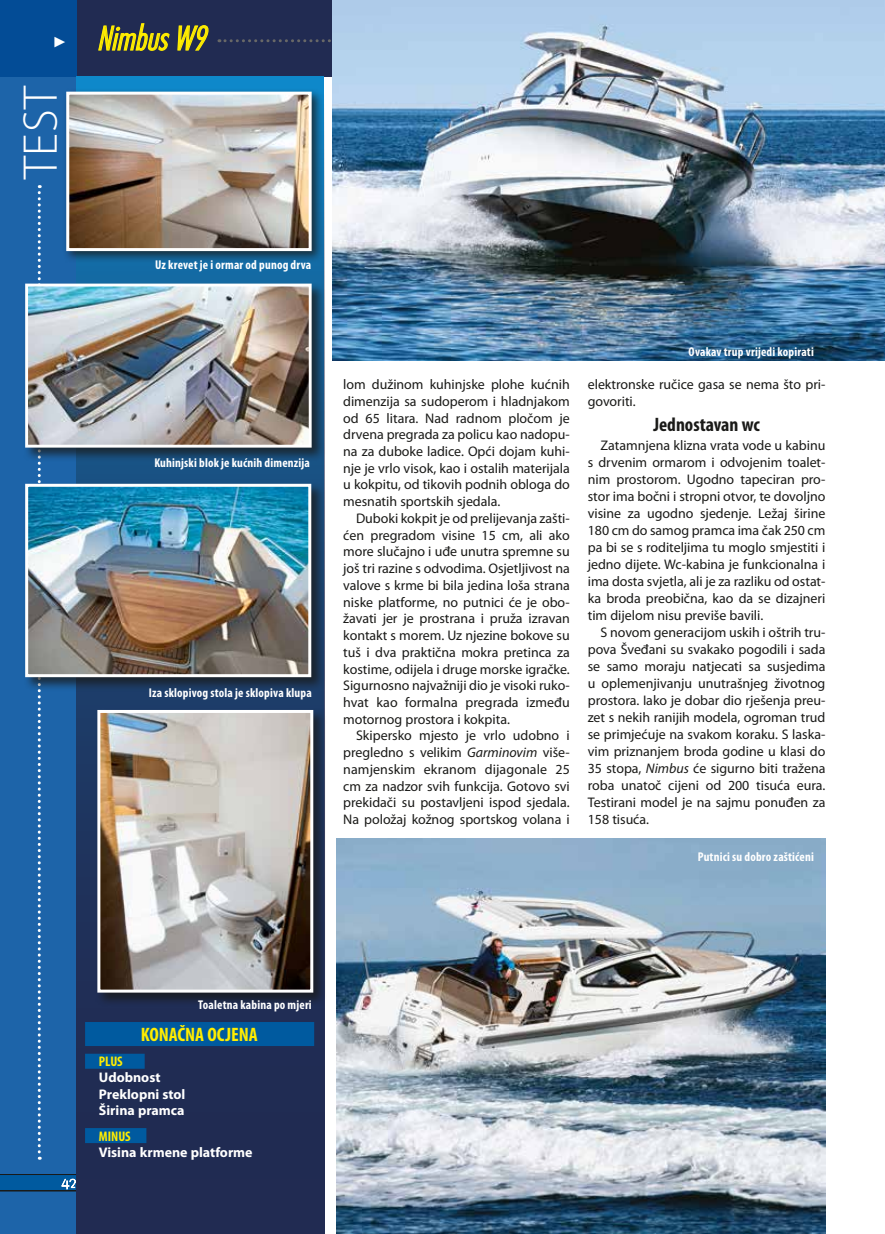
<style>
.page{position:relative;width:885px;height:1234px;background:#fff}
.page>*{position:absolute;margin:0;border:0;box-sizing:border-box;transform-origin:0 0}
.t1{font:300 48.9px "Myriad Pro";color:#fff}
.t2{font:italic 36px "Futura TOT Ligh Cond";color:#ffed00}
.t3{font:700 condensed 19.5px "Myriad Pro";color:#ffed00}
.t4{font:700 condensed 19.5px "Myriad Pro";color:#1a1a18}
.t5{font:13.95px/17px "Myriad Pro";letter-spacing:-.005em;color:#1a1a18}
.t6{font:700 13.95px/16.5px "Myriad Pro";color:#fff}
.t7{font:700 condensed 12.75px "Myriad Pro";letter-spacing:.015em;color:#fff}
.s1{font-style:italic}
.s2{font-stretch:condensed;color:#ffed00}
</style>
<div class="page">
<div style="left:0;top:0;width:884px;height:77px;background:#212b52"></div>
<svg style="left:0;top:0;width:77px;height:1233px;background:#1a61a6"></svg>
<svg style="left:38px;top:185px;width:3px;height:974px"></svg>
<div style="left:0;top:1174px;width:77px;height:16px;background:#005a9f"></div>
<hr style="left:0;top:1189px;width:77px;height:2px;background:#1a1a18">
<svg style="left:62px;top:1178px;width:14px;height:10px"></svg>
<hr style="left:0;top:1173px;width:77px;height:1px;background:#1a1a18">
<svg style="left:219px;top:39px;width:112px;height:3px"></svg>
<svg style="left:98px;top:23px;width:72px;height:28px"></svg>
<svg style="left:177px;top:25px;width:32px;height:26px"></svg>
<svg style="left:77px;top:113px;width:248px;height:1120px;background:#1e345e"></svg>
<div style="left:62px;top:88px;width:262px;height:175px;background:#1a1a18;opacity:.75"></div>
<img style="left:70px;top:96px;width:237px;height:151px">
<div style="left:66px;top:92px;width:245px;height:159px;border:3px solid #fff"></div>
<div style="left:95px;top:707px;width:232px;height:299px;background:#1a1a18;opacity:.75"></div>
<img style="left:101px;top:713px;width:208px;height:275px">
<div style="left:97px;top:709px;width:216px;height:283px;border:3px solid #fff"></div>
<div style="left:23px;top:281px;width:303px;height:180px;background:#1a1a18;opacity:.75"></div>
<img style="left:29px;top:287px;width:278px;height:156px">
<div style="left:25px;top:283px;width:286px;height:164px;border:3px solid #fff"></div>
<div style="left:23px;top:481px;width:302px;height:210px;background:#1a1a18;opacity:.75"></div>
<img style="left:29px;top:487px;width:278px;height:186px">
<div style="left:25px;top:483px;width:286px;height:194px;border:3px solid #fff"></div>
<div style="left:85px;top:1021px;width:229px;height:24px;background:#005a9f"></div>
<div style="left:85px;top:1053px;width:60px;height:15px;background:#005a9f"></div>
<div style="left:85px;top:1127px;width:61px;height:15px;background:#005a9f"></div>
<img style="left:332px;top:0;width:552px;height:360px">
<img style="left:336px;top:838px;width:489px;height:395px">
<svg style="left:55px;top:37px;width:10px;height:11px"></svg>
<h1 class="t1" style="left:13px;top:179px;width:95px;rotate:-90deg">TEST</h1>
<p class="t2" style="left:97px;top:17px;width:119px">NimbusW9</p>
<p class="t7" style="left:155px;top:258px;width:158px">Uz krevet je i ormar od punog drva</p>
<p class="t7" style="left:154px;top:456px;width:157px">Kuhinjski blok je kućnih dimenzija</p>
<p class="t7" style="left:149px;top:685px;width:164px">Iza sklopivog stola je sklopiva klupa</p>
<p class="t5" style="left:343px;top:375px;width:228px">lom dužinom kuhinjske plohe kućnih</p>
<p class="t5" style="left:343px;top:392px;width:228px">dimenzija sa sudoperom i hladnjakom</p>
<p class="t5" style="left:343px;top:409px;width:228px">od 65 litara. Nad radnom pločom je</p>
<p class="t5" style="left:343px;top:426px;width:228px">drvena pregrada za policu kao nadopu-</p>
<p class="t5" style="left:343px;top:442px;width:228px">na za duboke ladice. Opći dojam kuhi-</p>
<p class="t5" style="left:343px;top:459px;width:228px">nje je vrlo visok, kao i ostalih materijala</p>
<p class="t5" style="left:343px;top:476px;width:228px">u kokpitu, od tikovih podnih obloga do</p>
<p class="t5" style="left:343px;top:492px;width:158px">mesnatih sportskih sjedala.</p>
<p class="t5" style="left:356px;top:509px;width:215px">Duboki kokpit je od prelijevanja zašti-</p>
<p class="t5" style="left:343px;top:526px;width:228px">ćen pregradom visine 15 cm, ali ako</p>
<p class="t5" style="left:343px;top:543px;width:228px">more slučajno i uđe unutra spremne su</p>
<p class="t5" style="left:343px;top:559px;width:228px">još tri razine s odvodima. Osjetljivost na</p>
<p class="t5" style="left:343px;top:576px;width:228px">valove s krme bi bila jedina loša strana</p>
<p class="t5" style="left:343px;top:593px;width:228px">niske platforme, no putnici će je obo-</p>
<p class="t5" style="left:343px;top:609px;width:228px">žavati jer je prostrana i pruža izravan</p>
<p class="t5" style="left:343px;top:626px;width:228px">kontakt s morem. Uz njezine bokove su</p>
<p class="t5" style="left:343px;top:643px;width:228px">tuš i dva praktična mokra pretinca za</p>
<p class="t5" style="left:343px;top:660px;width:228px">kostime, odijela i druge morske igračke.</p>
<p class="t5" style="left:343px;top:676px;width:228px">Sigurnosno najvažniji dio je visoki ruko-</p>
<p class="t5" style="left:343px;top:693px;width:228px">hvat kao formalna pregrada između</p>
<p class="t5" style="left:343px;top:710px;width:168px">motornog prostora i kokpita.</p>
<p class="t5" style="left:356px;top:727px;width:215px">Skipersko mjesto je vrlo udobno i</p>
<p class="t5" style="left:343px;top:743px;width:228px">pregledno s velikim <span class="s1">Garminovim</span> više-</p>
<p class="t5" style="left:343px;top:760px;width:228px">namjenskim ekranom dijagonale 25</p>
<p class="t5" style="left:343px;top:777px;width:228px">cm za nadzor svih funkcija. Gotovo svi</p>
<p class="t5" style="left:343px;top:793px;width:228px">prekidači su postavljeni ispod sjedala.</p>
<p class="t5" style="left:343px;top:810px;width:228px">Na položaj kožnog sportskog volana i</p>
<p class="t7" style="left:688px;top:344px;width:127px">Ovakav trup vrijedi kopirati</p>
<p class="t5" style="left:587px;top:375px;width:239px">elektronske ručice gasa se nema što pri&shy;govoriti.</p>
<p class="t4" style="left:653px;top:413px;width:108px">Jednostavan wc</p>
<p class="t5" style="left:600px;top:436px;width:226px">Zatamnjena klizna vrata vode u kabinu</p>
<p class="t5" style="left:587px;top:453px;width:239px">s drvenim ormarom i odvojenim toalet-</p>
<p class="t5" style="left:587px;top:470px;width:239px">nim prostorom. Ugodno tapeciran pro-</p>
<p class="t5" style="left:587px;top:487px;width:239px">stor ima bočni i stropni otvor, te dovoljno</p>
<p class="t5" style="left:587px;top:504px;width:239px">visine za ugodno sjedenje. Ležaj širine</p>
<p class="t5" style="left:587px;top:521px;width:239px">180 cm do samog pramca ima čak 250 cm</p>
<p class="t5" style="left:587px;top:538px;width:239px">pa bi se s roditeljima tu moglo smjestiti i</p>
<p class="t5" style="left:587px;top:555px;width:239px">jedno dijete. Wc-kabina je funkcionalna i</p>
<p class="t5" style="left:587px;top:572px;width:239px">ima dosta svjetla, ali je za razliku od ostat-</p>
<p class="t5" style="left:587px;top:589px;width:239px">ka broda preobična, kao da se dizajneri</p>
<p class="t5" style="left:587px;top:606px;width:177px">tim dijelom nisu previše bavili.</p>
<p class="t5" style="left:600px;top:623px;width:226px">S novom generacijom uskih i oštrih tru-</p>
<p class="t5" style="left:587px;top:640px;width:239px">pova Šveđani su svakako pogodili i sada</p>
<p class="t5" style="left:587px;top:657px;width:239px">se samo moraju natjecati sa susjedima</p>
<p class="t5" style="left:587px;top:674px;width:239px">u oplemenjivanju unutrašnjeg životnog</p>
<p class="t5" style="left:587px;top:691px;width:239px">prostora. Iako je dobar dio rješenja preu-</p>
<p class="t5" style="left:587px;top:708px;width:239px">zet s nekih ranijih modela, ogroman trud</p>
<p class="t5" style="left:587px;top:725px;width:239px">se primjećuje na svakom koraku. S laska-</p>
<p class="t5" style="left:587px;top:742px;width:239px">vim priznanjem broda godine u klasi do</p>
<p class="t5" style="left:587px;top:759px;width:239px">35 stopa, <span class="s1">Nimbus</span> će sigurno biti tražena</p>
<p class="t5" style="left:587px;top:776px;width:239px">roba unatoč cijeni od 200 tisuća eura.</p>
<p class="t5" style="left:587px;top:793px;width:239px">Testirani model je na sajmu ponuđen za</p>
<p class="t5" style="left:587px;top:810px;width:63px">158 tisuća.</p>
<p class="t7" style="left:697px;top:849px;width:118px">Putnici su dobro zaštićeni</p>
<p class="t7" style="left:198px;top:997px;width:115px">Toaletna kabina po mjeri</p>
<p class="t3" style="left:141px;top:1023px;width:119px">KONAČNA OCJENA</p>
<p class="t6" style="left:99px;top:1051px;width:88px"><span class="s2">PLUS<br></span>Udobnost<br>Preklopni stol<br>Širina pramca</p>
<p class="t6" style="left:99px;top:1127px;width:155px"><span class="s2">MINUS<br></span>Visina krmene platforme</p>
</div>
